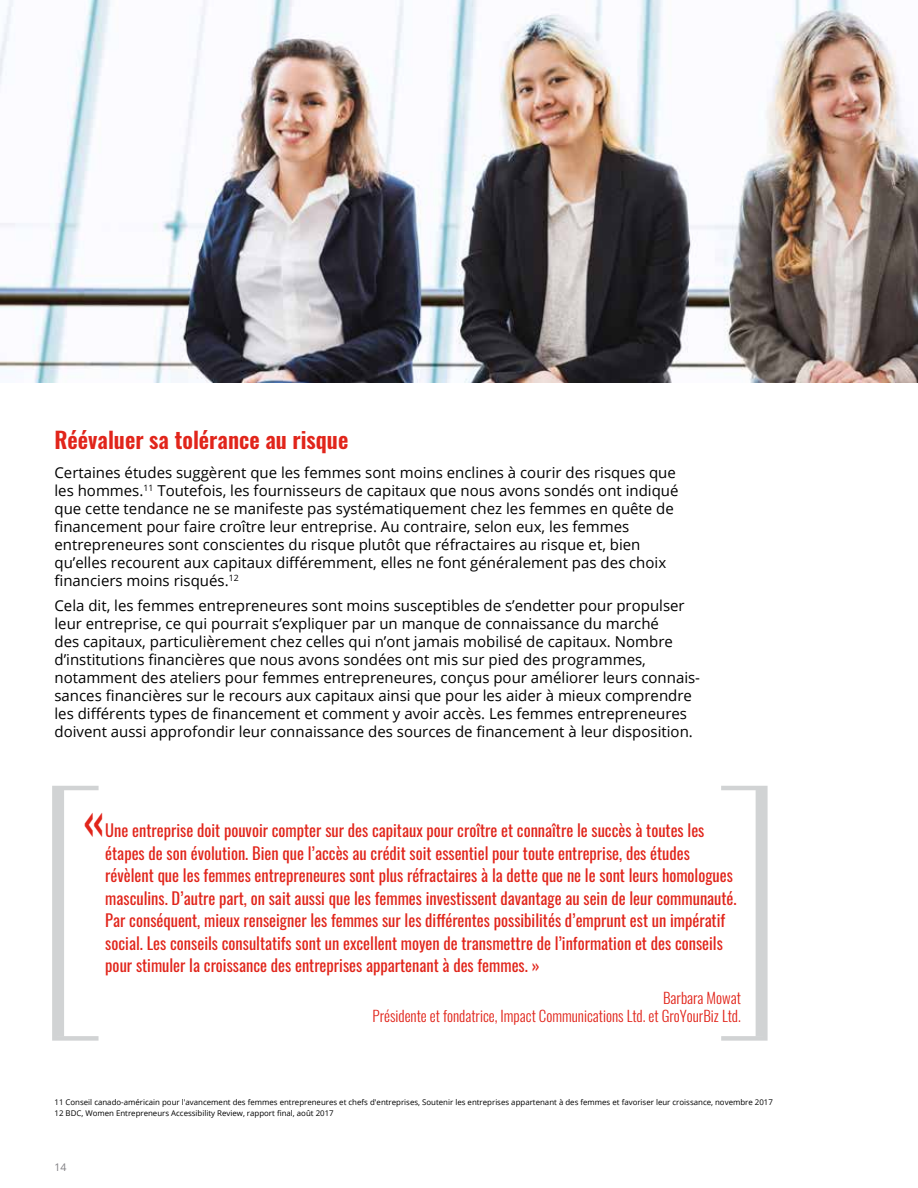
<style>
.page{position:relative;width:918px;height:1188px;background:#fff}
.page>*{position:absolute;margin:0;border:0;box-sizing:border-box;transform-origin:0 0}
.t1{font:48px "Oswald";color:#e1251b}
.t2{font:600 22.5px "Oswald";color:#e1251b}
.t3{font:16.5px/22.5px "Oswald";color:#e1251b}
.t4{font:15px/18px "Open Sans";color:#000}
.t5{font:300 15px/18px "Oswald";color:#e1251b;text-align:right}
.t6{font:10.5px "Open Sans";color:#807f83}
.t7{font:7.8px/10.6px "Open Sans";color:#000}
</style>
<div class="page">
<img style="left:0;top:0;width:918px;height:382px">
<div style="left:52px;top:786px;width:49px;height:255px;border:4px solid #d1d3d4"></div>
<div style="left:55px;top:790px;width:9px;height:247px;background:#d1d3d4"></div>
<div style="left:719px;top:786px;width:49px;height:255px;border:4px solid #d1d3d4"></div>
<div style="left:756px;top:790px;width:9px;height:247px;background:#d1d3d4"></div>
<h2 class="t2" style="left:54px;top:428px;width:295px">Réévaluer sa tolérance au risque</h2>
<p class="t4" style="left:54px;top:463px;width:626px">Certaines études suggèrent que les femmes sont moins enclines à courir des risques que les hommes.<sup>11</sup> Toutefois, les fournisseurs de capitaux que nous avons sondés ont indiqué que cette tendance ne se manifeste pas systématiquement chez les femmes en quête de financement pour faire croître leur entreprise. Au contraire, selon eux, les femmes entrepreneures sont conscientes du risque plutôt que réfractaires au risque et, bien qu’elles recourent aux capitaux différemment, elles ne font généralement pas des choix financiers moins risqués.<sup>12</sup></p>
<p class="t4" style="left:54px;top:596px;width:647px">Cela dit, les femmes entrepreneures sont moins susceptibles de s’endetter pour propulser leur entreprise, ce qui pourrait s’expliquer par un manque de connaissance du marché<br>des capitaux, particulièrement chez celles qui n’ont jamais mobilisé de capitaux. Nombre d’institutions financières que nous avons sondées ont mis sur pied des programmes, notamment des ateliers pour femmes entrepreneures, conçus pour améliorer leurs connais&shy;sances financières sur le recours aux capitaux ainsi que pour les aider à mieux comprendre les différents types de financement et comment y avoir accès. Les femmes entrepreneures doivent aussi approfondir leur connaissance des sources de financement à leur disposition.</p>
<h1 class="t1" style="left:83px;top:776px;width:23px">«</h1>
<p class="t3" style="left:105px;top:817px;width:633px">Une entreprise doit pouvoir compter sur des capitaux pour croître et connaître le succès à toutes les étapes de son évolution. Bien que l’accès au crédit soit essentiel pour toute entreprise, des études révèlent que les femmes entrepreneures sont plus réfractaires à la dette que ne le sont leurs homologues masculins. D’autre part, on sait aussi que les femmes investissent davantage au sein de leur communauté.<br>Par conséquent, mieux renseigner les femmes sur les différentes possibilités d’emprunt est un impératif social. Les conseils consultatifs sont un excellent moyen de transmettre de l’information et des conseils pour stimuler la croissance des entreprises appartenant à des femmes. »</p>
<p class="t5" style="left:372px;top:987px;width:370px">Barbara Mowat<br>Présidente et fondatrice, Impact Communications Ltd. et GroYourBiz Ltd.</p>
<p class="t7" style="left:55px;top:1097px;width:720px">11 Conseil canado-américain pour l'avancement des femmes entrepreneures et chefs d'entreprises, Soutenir les entreprises appartenant à des femmes et favoriser leur croissance, novembre 2017<br>12 BDC, Women Entrepreneurs Accessibility Review, rapport final, août 2017</p>
<p class="t6" style="left:55px;top:1160px;width:13px">14</p>
</div>
